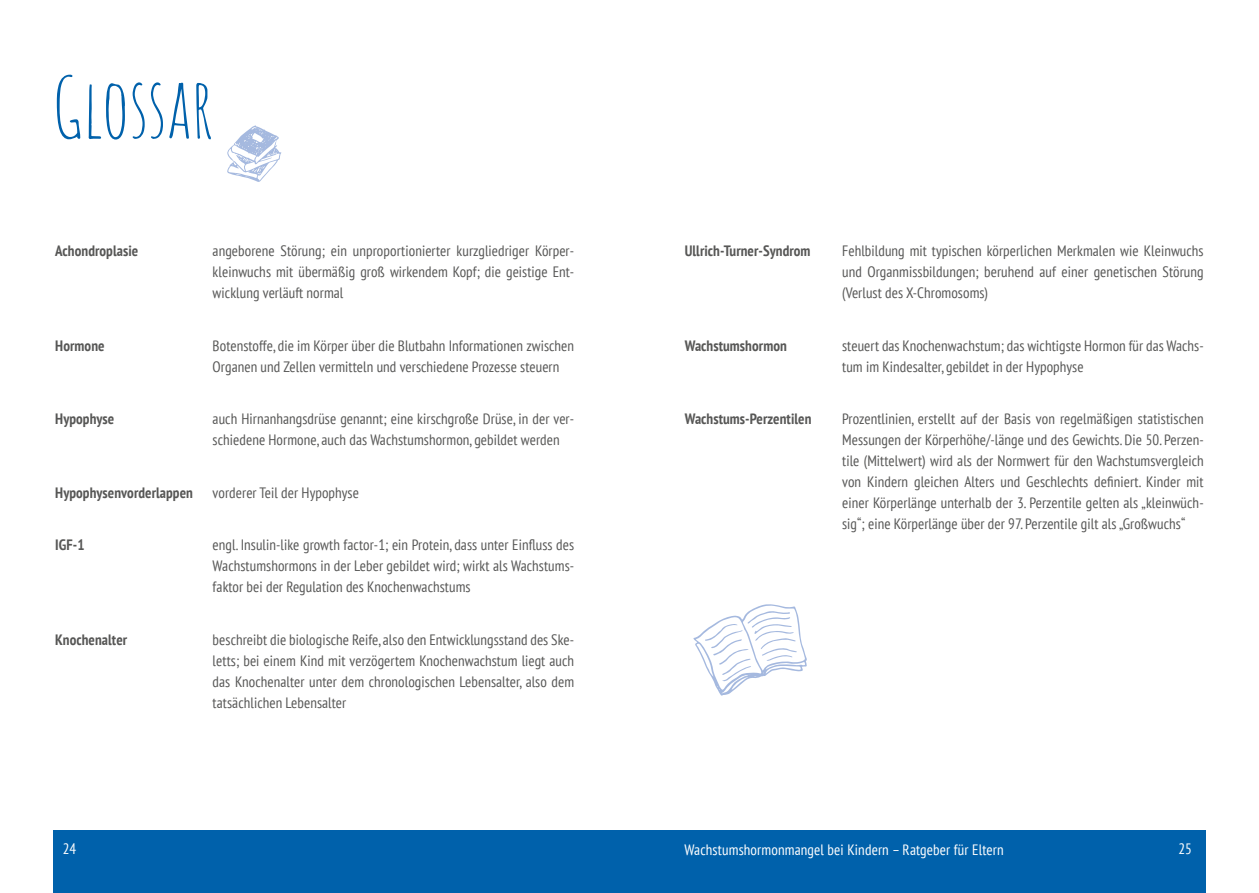
<style>
.page{position:relative;width:1259px;height:893px;background:#fff}
.page>*{position:absolute;margin:0;border:0;box-sizing:border-box;transform-origin:0 0}
.t1{font:82.5px "Amatic SC";letter-spacing:-.02em;color:#0061ab}
.t2{font:condensed 15px/21px "PT Sans";letter-spacing:.005em;color:#575756;text-align:justify}
.t3{font:700 condensed 15px "PT Sans";letter-spacing:.005em;color:#575756}
.t4{font:condensed 15px "PT Sans";letter-spacing:.01em;color:#fff}
</style>
<div class="page">
<div style="left:53px;top:831px;width:1152px;height:62px;background:#0061ab"></div>
<svg style="left:693px;top:604px;width:114px;height:92px"></svg>
<svg style="left:227px;top:125px;width:54px;height:57px"></svg>
<h1 class="t1" style="left:52px;top:48px;width:164px">GLOSSAR</h1>
<p class="t3" style="left:55px;top:241px;width:84px">Achondroplasie</p>
<p class="t2" style="left:213px;top:240px;width:363px">angeborene Störung; ein unproportionierter kurzgliedriger Körper&shy;kleinwuchs mit übermäßig groß wirkendem Kopf; die geistige Ent&shy;wicklung verläuft normal</p>
<p class="t3" style="left:55px;top:335px;width:51px">Hormone</p>
<p class="t2" style="left:213px;top:334px;width:363px">Botenstoffe, die im Körper über die Blutbahn Informationen zwischen<br>Organen und Zellen vermitteln und verschiedene Prozesse steuern</p>
<p class="t3" style="left:55px;top:409px;width:61px">Hypophyse</p>
<p class="t2" style="left:213px;top:408px;width:363px">auch Hirnanhangsdrüse genannt; eine kirschgroße Drüse, in der ver&shy;schiedene Hormone, auch das Wachstumshormon, gebildet werden</p>
<p class="t3" style="left:55px;top:482px;width:139px">Hypophysenvorderlappen</p>
<p class="t2" style="left:213px;top:481px;width:148px">vorderer Teil der Hypophyse</p>
<p class="t3" style="left:55px;top:535px;width:31px">IGF-1</p>
<p class="t2" style="left:213px;top:534px;width:363px">engl. Insulin-like growth factor-1; ein Protein, dass unter Einfluss des Wachstumshormons in der Leber gebildet wird; wirkt als Wachstums&shy;faktor bei der Regulation des Knochenwachstums</p>
<p class="t3" style="left:55px;top:629px;width:73px">Knochenalter</p>
<p class="t2" style="left:213px;top:628px;width:363px">beschreibt die biologische Reife, also den Entwicklungsstand des Ske&shy;letts; bei einem Kind mit verzögertem Knochenwachstum liegt auch das Knochenalter unter dem chronologischen Lebensalter, also dem tatsächlichen Lebensalter</p>
<p class="t3" style="left:685px;top:241px;width:127px">Ullrich-Turner-Syndrom</p>
<p class="t2" style="left:842px;top:240px;width:363px">Fehlbildung mit typischen körperlichen Merkmalen wie Kleinwuchs und Organmissbildungen; beruhend auf einer genetischen Störung (Verlust des X-Chromosoms)</p>
<p class="t3" style="left:685px;top:335px;width:104px">Wachstumshormon</p>
<p class="t2" style="left:842px;top:334px;width:363px">steuert das Knochenwachstum; das wichtigste Hormon für das Wachs&shy;tum im Kindesalter, gebildet in der Hypophyse</p>
<p class="t3" style="left:685px;top:409px;width:128px">Wachstums-Perzentilen</p>
<p class="t2" style="left:842px;top:408px;width:363px">Prozentlinien, erstellt auf der Basis von regelmäßigen statistischen Messungen der Körperhöhe/-länge und des Gewichts. Die 50. Perzen&shy;tile (Mittelwert) wird als der Normwert für den Wachstumsvergleich von Kindern gleichen Alters und Geschlechts definiert. Kinder mit einer Körperlänge unterhalb der 3. Perzentile gelten als „kleinwüch&shy;sig“; eine Körperlänge über der 97. Perzentile gilt als „Großwuchs“</p>
<p class="t4" style="left:63px;top:839px;width:15px">24</p>
<p class="t4" style="left:684px;top:840px;width:321px">Wachstumshormonmangel bei Kindern – Ratgeber für Eltern</p>
<p class="t4" style="left:1178px;top:839px;width:15px">25</p>
</div>
